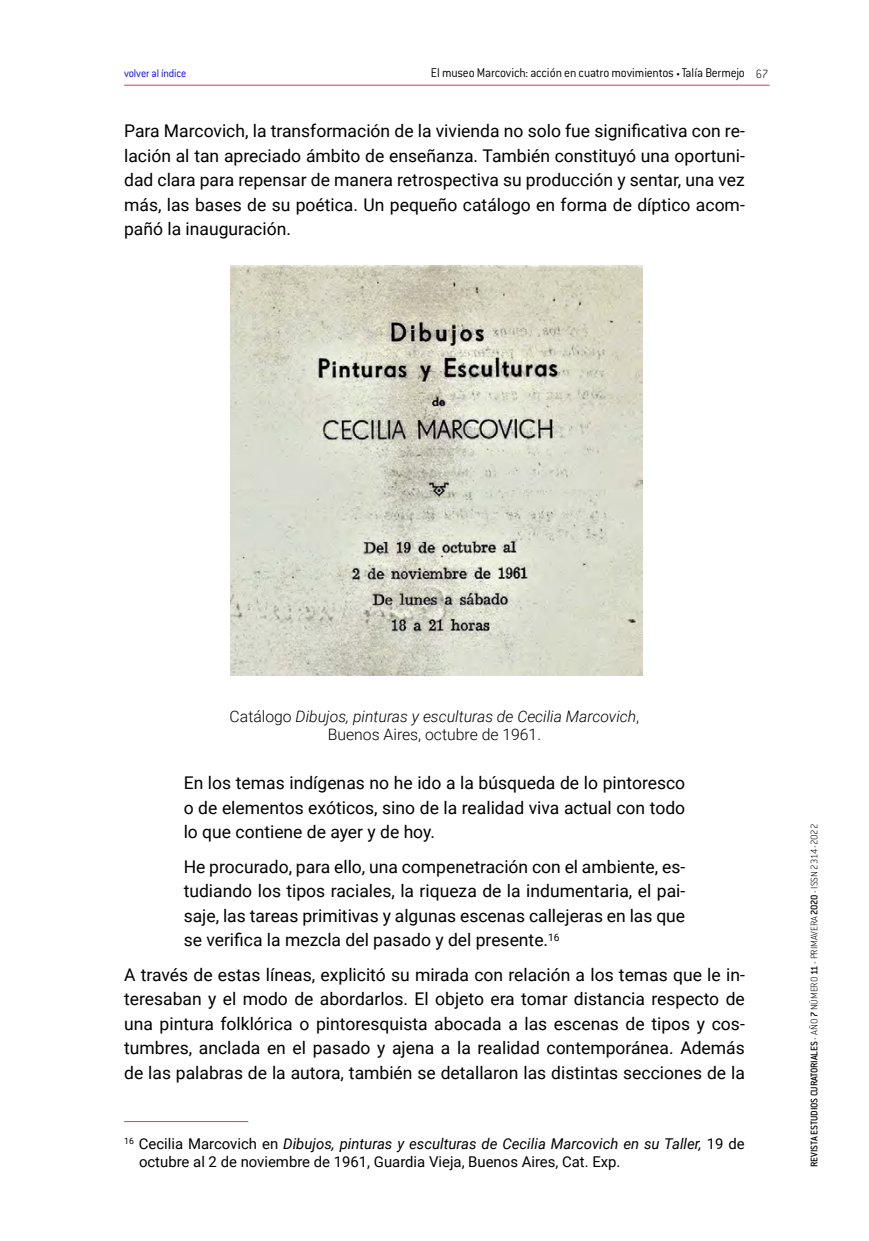
<style>
.page{position:relative;width:869px;height:1241px;background:#fff}
.page>*{position:absolute;margin:0;border:0;box-sizing:border-box;transform-origin:0 0}
.Texto{font:17.5px/24.5px "Roboto";color:#000;text-align:justify}
.Destacados{font:17.5px/24.5px "Roboto";color:#000;text-align:justify}
.Epigrafe{font:italic 300 15.75px/17.5px "Roboto";color:#000;text-align:center}
.Notas-al-pie1{font:14.88px/17.5px "Roboto";color:#000}
.t1{font:300 14px "Conduit ITC";letter-spacing:-.015em;color:#000;scale:.93 1}
.t2{font:300 12.25px "Conduit ITC";letter-spacing:-.01em;color:#00f;scale:.93 1}
.t3{font:500 10.5px "Conduit ITC";letter-spacing:-.015em;color:#000}
.s1{font-weight:200;font-size:8.75px}
.s2{font-weight:200;font-size:13.12px}
.s3{font-style:normal}
.s4{font-style:italic}
.s5{font-weight:200}
</style>
<div class="page">
<hr style="left:124px;top:85px;width:645px;height:1px;background:#de3b44">
<img style="left:230px;top:266px;width:412px;height:409px">
<hr style="left:124px;top:1120px;width:124px;height:1px;background:#de3b44">
<p class="t2" style="left:124px;top:66px;width:68px">volver al índice</p>
<p class="t1" style="left:430px;top:64px;width:364px">El museo Marcovich: acción en cuatro movimientos <span class="s1">•</span> Talía Bermejo <span class="s2">67</span></p>
<p class="Texto" style="left:124px;top:118px;width:622px">Para Marcovich, la transformación de la vivienda no solo fue significativa con re&shy;lación al tan apreciado ámbito de enseñanza. También constituyó una oportuni&shy;dad clara para repensar de manera retrospectiva su producción y sentar, una vez más, las bases de su poética. Un pequeño catálogo en forma de díptico acom&shy;pañó la inauguración.</p>
<p class="Epigrafe" style="left:229px;top:707px;width:411px"><span class="s3">Catálogo</span> Dibujos, pinturas y esculturas de Cecilia Marcovich<span class="s3">,<br>Buenos Aires, octubre de 1961.</span></p>
<p class="Destacados" style="left:184px;top:770px;width:503px">En los temas indígenas no he ido a la búsqueda de lo pintoresco o de elementos exóticos, sino de la realidad viva actual con todo lo que contiene de ayer y de hoy.</p>
<p class="Destacados" style="left:184px;top:853px;width:503px">He procurado, para ello, una compenetración con el ambiente, es&shy;tudiando los tipos raciales, la riqueza de la indumentaria, el pai&shy;saje, las tareas primitivas y algunas escenas callejeras en las que se verifica la mezcla del pasado y del presente.<sup>16</sup></p>
<p class="Texto" style="left:124px;top:961px;width:622px">A través de estas líneas, explicitó su mirada con relación a los temas que le in&shy;teresaban y el modo de abordarlos. El objeto era tomar distancia respecto de una pintura folklórica o pintoresquista abocada a las escenas de tipos y cos&shy;tumbres, anclada en el pasado y ajena a la realidad contemporánea. Además de las palabras de la autora, también se detallaron las distintas secciones de la</p>
<p class="Notas-al-pie1" style="left:139px;top:1134px;width:607px;text-indent:-15px"><sup>16</sup> Cecilia Marcovich en <span class="s4">Dibujos, pinturas y esculturas de Cecilia Marcovich en su Taller,</span> 19 de octubre al 2 de noviembre de 1961, Guardia Vieja, Buenos Aires, Cat. Exp.</p>
<p class="t3" style="left:807px;top:1166px;width:345px;rotate:-90deg">REVISTA ESTUDIOS CURATORIALES <span class="s5">- AÑO</span> 7 <span class="s5">NÚMERO</span> 11 <span class="s5">- PRIMAVERA</span> 2020 <span class="s5">- ISSN 2314-2022</span></p>
</div>
